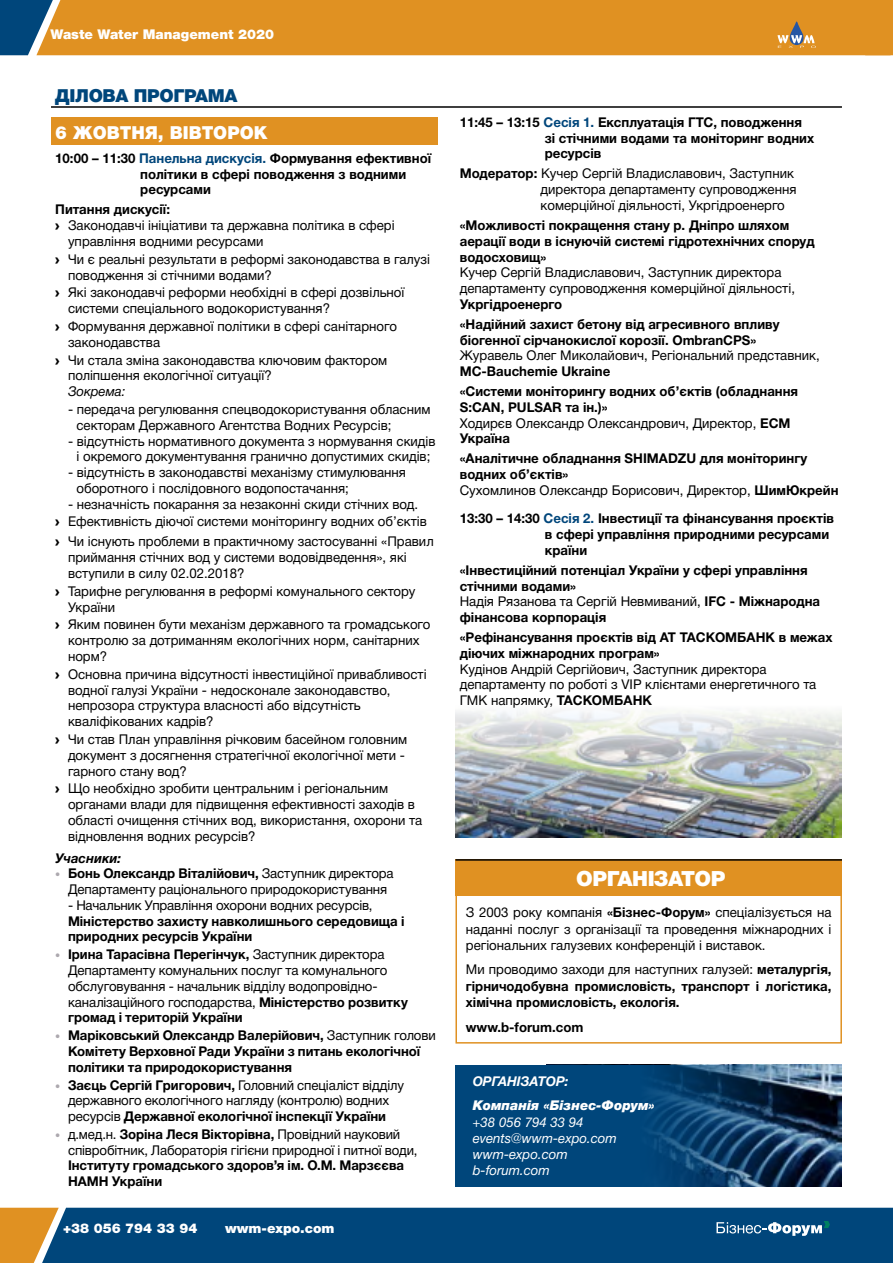
<style>
.page{position:relative;width:893px;height:1263px;background:#fff}
.page>*{position:absolute;margin:0;border:0;box-sizing:border-box;transform-origin:0 0}
.t1{font:900 21px "Helvetica Neue Cyr";letter-spacing:-.02em;color:#fff}
.t2{font:900 18px "Helvetica Neue Cyr";color:#fff}
.t3{font:900 18px "Helvetica Neue Cyr";letter-spacing:-.02em;color:#00467b}
.t4{font:13.5px/15.8px "Helvetica Neue Cyr";color:#000}
.t5{font:700 13.5px/15.8px "Helvetica Neue Cyr";color:#000}
.t6{font:italic 13.5px/16.2px "Helvetica Neue Cyr";color:#fff}
.t7{font:900 13.5px "Helvetica Neue Cyr";color:#fff}
.t8{font:italic 900 13.5px "Helvetica Neue Cyr";color:#fff}
.t9{font:italic 700 13.5px "Helvetica Neue Cyr";color:#fff}
.t10{font:italic 700 13.5px "Helvetica Neue Cyr";color:#000}
.t11{font:italic 13.5px "Helvetica Neue Cyr";color:#000}
.s1{color:#00467b}
.s2{font-family:"Arial";font-weight:900}
.s3{font-weight:700;font-size:10.5px;color:#aca8ae}
.s4{font-weight:700}
.s5{font-size:10.5px;color:#aca8ae}
.s6{font-weight:400}
</style>
<div class="page">
<div style="left:59px;top:1208px;width:834px;height:55px;background:#00467b"></div>
<svg style="left:0;top:1208px;width:59px;height:55px;background:#cc9644"></svg>
<svg style="left:871px;top:1212px;width:22px;height:51px"></svg>
<svg style="left:716px;top:1221px;width:114px;height:15px"></svg>
<div style="left:0;top:0;width:36px;height:55px;background:#00467b"></div>
<div style="left:36px;top:0;width:829px;height:55px;background:#e09122"></div>
<div style="left:865px;top:0;width:28px;height:55px;background:#e09122"></div>
<svg style="left:777px;top:21px;width:38px;height:27px"></svg>
<div style="left:51px;top:117px;width:386px;height:28px;background:#e09122"></div>
<hr style="left:51px;top:106px;width:791px;height:2px;background:#000">
<img style="left:809px;top:1065px;width:33px;height:121px">
<svg style="left:455px;top:1065px;width:354px;height:121px;background:#0b4573"></svg>
<div style="left:455px;top:859px;width:387px;height:37px;background:#e09122"></div>
<div style="left:455px;top:871px;width:387px;height:172px;border:2px solid #e09122"></div>
<hr style="left:455px;top:859px;width:387px;height:2px;background:#000">
<img style="left:455px;top:710px;width:387px;height:128px">
<p class="t7" style="left:51px;top:27px;width:225px">Waste Water Management 2020</p>
<h2 class="t3" style="left:55px;top:86px;width:184px">ДІЛОВА ПРОГРАМА</h2>
<h2 class="t2" style="left:55px;top:122px;width:214px">6 ЖОВТНЯ, ВІВТОРОК</h2>
<p class="t5" style="left:140px;top:150px;width:292px;text-indent:-85px">10:00 – 11:30 <span class="s1">Панельна дискусія.</span> Формування ефективної політики в сфері поводження з водними ресурсами</p>
<p class="t5" style="left:55px;top:202px;width:116px">Питання дискусії:</p>
<p class="t4" style="left:55px;top:218px;width:341px"><span class="s2">›</span> Законодавчі ініціативи та державна політика в сфері</p>
<p class="t4" style="left:68px;top:233px;width:197px">управління водними ресурсами</p>
<p class="t4" style="left:68px;top:251px;width:364px;text-indent:-13px"><span class="s2">›</span> Чи є реальні результати в реформі законодавства в галузі поводження зі стічними водами?</p>
<p class="t4" style="left:68px;top:285px;width:338px;text-indent:-13px"><span class="s2">›</span> Які законодавчі реформи необхідні в сфері дозвільної системи спеціального водокористування?</p>
<p class="t4" style="left:68px;top:318px;width:330px;text-indent:-13px"><span class="s2">›</span> Формування державної політики в сфері санітарного законодавства</p>
<p class="t4" style="left:68px;top:352px;width:321px;text-indent:-13px"><span class="s2">›</span> Чи стала зміна законодавства ключовим фактором поліпшення екологічної ситуації?</p>
<p class="t11" style="left:68px;top:384px;width:59px">Зокрема:</p>
<p class="t4" style="left:77px;top:401px;width:355px;text-indent:-9px">- передача регулювання спецводокористування обласним секторам Державного Агентства Водних Ресурсів;</p>
<p class="t4" style="left:68px;top:433px;width:369px;text-align:center">- відсутність нормативного документа з нормування скидів і окремого документування гранично допустимих скидів;</p>
<p class="t4" style="left:77px;top:464px;width:331px;text-indent:-9px">- відсутність в законодавстві механізму стимулювання оборотного і послідовного водопостачання;</p>
<p class="t4" style="left:55px;top:495px;width:373px;line-height:17.9px;text-align:center">- незначність покарання за незаконні скиди стічних вод.<br><span class="s2">›</span> Ефективність діючої системи моніторингу водних об’єктів</p>
<p class="t4" style="left:68px;top:534px;width:367px;text-indent:-13px"><span class="s2">›</span> Чи існують проблеми в практичному застосуванні «Правил приймання стічних вод у системи водовідведення», які вступили в силу 02.02.2018?</p>
<p class="t4" style="left:68px;top:583px;width:349px;text-indent:-13px"><span class="s2">›</span> Тарифне регулювання в реформі комунального сектору<br>України</p>
<p class="t4" style="left:68px;top:617px;width:364px;text-indent:-13px"><span class="s2">›</span> Яким повинен бути механізм державного та громадського контролю за дотриманням екологічних норм, санітарних норм?</p>
<p class="t4" style="left:68px;top:666px;width:360px;text-indent:-13px"><span class="s2">›</span> Основна причина відсутності інвестиційної привабливості водної галузі України - недосконале законодавство, непрозора структура власності або відсутність кваліфікованих кадрів?</p>
<p class="t4" style="left:68px;top:731px;width:341px;text-indent:-13px"><span class="s2">›</span> Чи став План управління річковим басейном головним документ з досягнення стратегічної екологічної мети - гарного стану вод?</p>
<p class="t4" style="left:68px;top:781px;width:356px;text-indent:-13px"><span class="s2">›</span> Що необхідно зробити центральним і регіональним органами влади для підвищення ефективності заходів в області очищення стічних вод, використання, охорони та відновлення водних ресурсів?</p>
<p class="t10" style="left:55px;top:850px;width:68px">Учасники:</p>
<p class="t4" style="left:55px;top:866px;width:340px;text-align:center"><span class="s3">•</span> <span class="s4">Бонь Олександр Віталійович,</span> Заступник директора<br>Департаменту раціонального природокористування</p>
<p class="t4" style="left:68px;top:897px;width:306px">- Начальник Управління охорони водних ресурсів,</p>
<p class="t5" style="left:68px;top:913px;width:338px">Міністерство захисту навколишнього середовища і природних ресурсів України</p>
<p class="t4" style="left:68px;top:947px;width:341px;text-indent:-13px"><span class="s3">•</span> <span class="s4">Ірина Тарасівна Перегінчук,</span> Заступник директора Департаменту комунальних послуг та комунального обслуговування - начальник відділу водопровідно&shy;каналізаційного господарства, <span class="s4">Міністерство розвитку громад і територій України</span></p>
<p class="t5" style="left:68px;top:1028px;width:369px;text-indent:-13px"><span class="s5">•</span> Маріковський Олександр Валерійович, <span class="s6">Заступник голови<br></span>Комітету Верховної Ради України з питань екологічної політики та природокористування</p>
<p class="t4" style="left:55px;top:1077px;width:350px;text-align:center"><span class="s3">•</span> <span class="s4">Заєць Сергій Григорович,</span> Головний спеціаліст відділу державного екологічного нагляду (контролю) водних ресурсів <span class="s4">Державної екологічної інспекції України</span></p>
<p class="t4" style="left:68px;top:1126px;width:351px;text-indent:-13px"><span class="s3">•</span> д.мед.н. <span class="s4">Зоріна Леся Вікторівна,</span> Провідний науковий співробітник, Лабораторія гігієни природної і питної води,</p>
<p class="t5" style="left:68px;top:1158px;width:338px">Інституту громадського здоров’я ім. О.М. Марзєєва<br>НАМН України</p>
<p class="t7" style="left:63px;top:1221px;width:136px">+38 056 794 33 94</p>
<p class="t7" style="left:225px;top:1221px;width:111px">wwm-expo.com</p>
<p class="t5" style="left:545px;top:114px;width:271px;text-indent:-85px">11:45 – 13:15 <span class="s1">Сесія 1.</span> Експлуатація ГТС, поводження зі стічними водами та моніторинг водних ресурсів</p>
<p class="t4" style="left:540px;top:166px;width:257px;text-indent:-81px"><span class="s4">Модератор:</span> Кучер Сергій Владиславович, Заступник директора департаменту супроводження комерційної діяльності, Укргідроенерго</p>
<p class="t5" style="left:460px;top:217px;width:356px">«Можливості покращення стану р. Дніпро шляхом аерації води в існуючій системі гідротехнічних споруд водосховищ»</p>
<p class="t4" style="left:460px;top:265px;width:337px">Кучер Сергій Владиславович, Заступник директора департаменту супроводження комерційної діяльності,</p>
<p class="t5" style="left:460px;top:294px;width:321px;line-height:20px">Укргідроенерго<br>«Надійний захист бетону від агресивного впливу</p>
<p class="t5" style="left:460px;top:332px;width:298px">біогенної сірчанокислої корозії. OmbranCPS»</p>
<p class="t4" style="left:460px;top:348px;width:361px">Журавель Олег Миколайович, Регіональний представник,</p>
<p class="t5" style="left:460px;top:361px;width:340px;line-height:20px">MC-Bauchemie Ukraine<br>«Системи моніторингу водних об’єктів (обладнання</p>
<p class="t4" style="left:460px;top:399px;width:332px"><span class="s4">S:CAN, PULSAR та ін.)»<br></span>Ходирєв Олександр Олександрович, Директор, <span class="s4">ЕСМ<br>Україна</span></p>
<p class="t5" style="left:460px;top:451px;width:380px">«Аналітичне обладнання SHIMADZU для моніторингу водних об’єктів»<br><span class="s6">Сухомлинов Олександр Борисович, Директор,</span> ШимЮкрейн</p>
<p class="t5" style="left:545px;top:511px;width:291px;text-indent:-85px">13:30 – 14:30 <span class="s1">Сесія 2.</span> Інвестиції та фінансування проєктів в сфері управління природними ресурсами країни</p>
<p class="t5" style="left:460px;top:562px;width:362px">«Інвестиційний потенціал України у сфері управління стічними водами»<br><span class="s6">Надія Рязанова та Сергій Невмиваний,</span> IFC - Міжнародна фінансова корпорація</p>
<p class="t5" style="left:460px;top:630px;width:374px">«Рефінансування проєктів від АТ ТАСКОМБАНК в межах діючих міжнародних програм»</p>
<p class="t4" style="left:460px;top:661px;width:358px">Кудінов Андрій Сергійович, Заступник директора департаменту по роботі з VIP клієнтами енергетичного та<br>ГМК напрямку, <span class="s4">ТАСКОМБАНК</span></p>
<h1 class="t1" style="left:576px;top:867px;width:151px">ОРГАНІЗАТОР</h1>
<p class="t4" style="left:466px;top:905px;width:367px;line-height:16.2px;text-align:justify">З 2003 року компанія <span class="s4">«Бізнес-Форум»</span> спеціалізується на наданні послуг з організації та проведення міжнародних і регіональних галузевих конференцій і виставок.</p>
<p class="t5" style="left:466px;top:962px;width:367px;line-height:16.2px;text-align:justify"><span class="s6">Ми проводимо заходи для наступних галузей:</span> металургія, гірничодобувна промисловість, транспорт і логістика, хімічна промисловість, екологія.</p>
<p class="t5" style="left:466px;top:1019px;width:119px">www.b-forum.com</p>
<p class="t9" style="left:473px;top:1073px;width:97px">ОРГАНІЗАТОР:</p>
<p class="t8" style="left:473px;top:1098px;width:184px">Компанія «Бізнес-Форум»</p>
<p class="t6" style="left:473px;top:1114px;width:146px">+38 056 794 33 94 events@wwm-expo.com wwm-expo.com b-forum.com</p>
</div>
